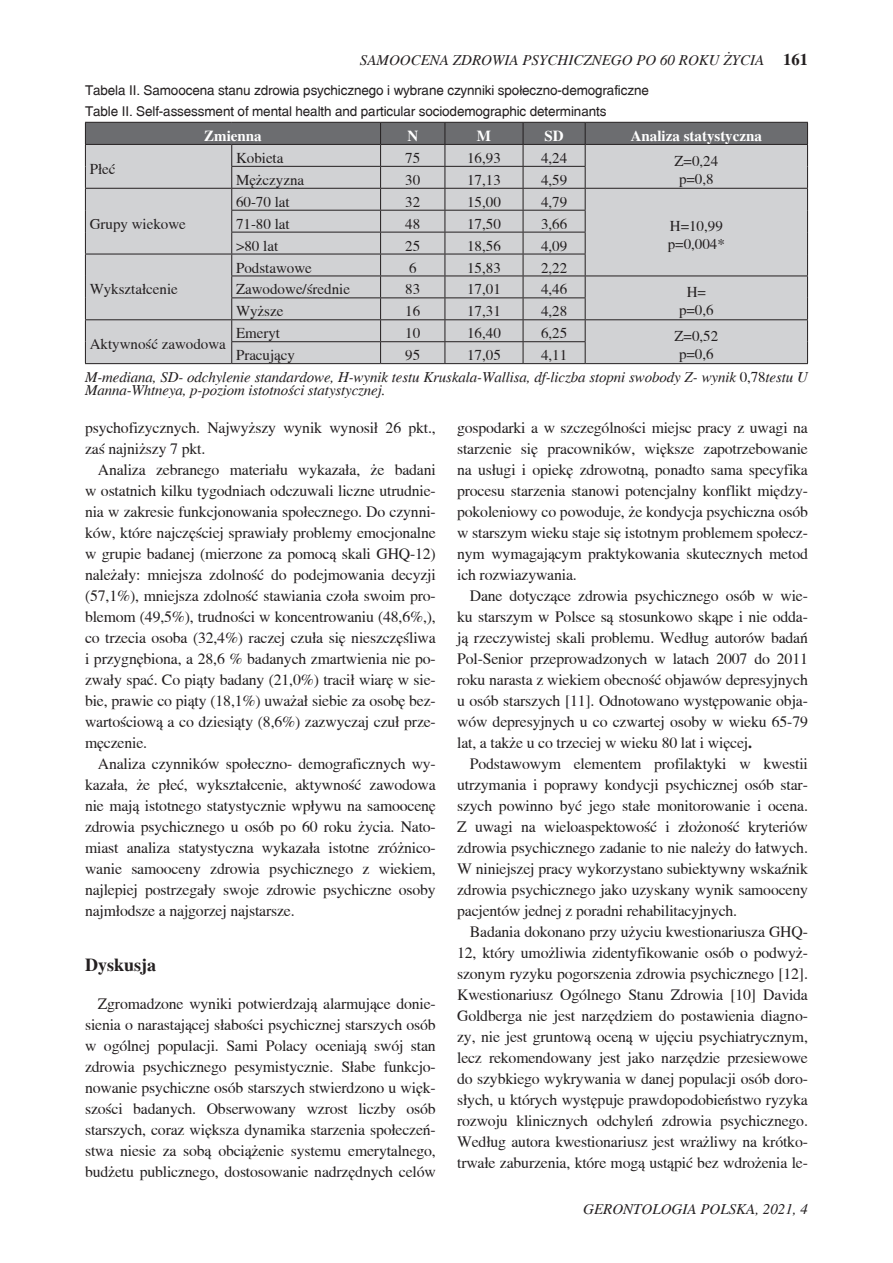
<style>
.page{position:relative;width:893px;height:1263px;background:#fff}
.page>*{position:absolute;margin:0;border:0;box-sizing:border-box;transform-origin:0 0}
.t1{font:700 18px "Toronto";color:#231f20}
.t2{font:15.75px/21px "Toronto";letter-spacing:-.01em;color:#231f20;text-align:justify}
.t3{font:15px/18px "Toronto";color:#231f20}
.t4{font:italic 15px/22.8px "Toronto";letter-spacing:-.01em;color:#231f20}
.t5{font:700 15px "Toronto";color:#fff}
.t6{font:13.5px/20.4px "Switzerland";letter-spacing:-.01em;color:#231f20}
.s1{font-weight:700;font-style:normal;font-size:16.5px}
.s2{font-style:normal}
.s3{font-weight:700}
</style>
<div class="page">
<hr style="left:85px;top:363px;width:147px;height:1px;background:#231f20">
<hr style="left:585px;top:363px;width:223px;height:1px;background:#231f20">
<svg style="left:85px;top:122px;width:723px;height:241px;background:#c1c1c3"></svg>
<hr style="left:232px;top:363px;width:149px;height:1px;background:#231f20">
<hr style="left:381px;top:363px;width:64px;height:1px;background:#231f20">
<hr style="left:445px;top:363px;width:78px;height:1px;background:#231f20">
<hr style="left:523px;top:363px;width:62px;height:1px;background:#231f20">
<p class="t4" style="left:360px;top:49px;width:449px">SAMOOCENA ZDROWIA PSYCHICZNEGO PO 60 ROKU ŻYCIA <span class="s1">161</span></p>
<p class="t6" style="left:85px;top:80px;width:565px">Tabela II. Samoocena stanu zdrowia psychicznego i wybrane czynniki społeczno-demograficzne<br>Table II. Self-assessment of mental health and particular sociodemographic determinants</p>
<p class="t5" style="left:204px;top:127px;width:59px">Zmienna</p>
<p class="t5" style="left:407px;top:127px;width:12px">N</p>
<p class="t5" style="left:477px;top:127px;width:16px">M</p>
<p class="t5" style="left:544px;top:127px;width:21px">SD</p>
<p class="t5" style="left:631px;top:127px;width:133px">Analiza statystyczna</p>
<p class="t3" style="left:90px;top:160px;width:27px">Płeć</p>
<p class="t3" style="left:236px;top:149px;width:49px">Kobieta</p>
<p class="t3" style="left:405px;top:149px;width:16px">75</p>
<p class="t3" style="left:467px;top:149px;width:35px">16,93</p>
<p class="t3" style="left:541px;top:149px;width:28px">4,24</p>
<p class="t3" style="left:674px;top:151px;width:45px">Z=0,24</p>
<p class="t3" style="left:236px;top:171px;width:70px">Mężczyzna</p>
<p class="t3" style="left:405px;top:171px;width:16px">30</p>
<p class="t3" style="left:467px;top:171px;width:35px">17,13</p>
<p class="t3" style="left:541px;top:171px;width:28px">4,59</p>
<p class="t3" style="left:679px;top:169px;width:36px">p=0,8</p>
<p class="t3" style="left:90px;top:215px;width:98px">Grupy wiekowe</p>
<p class="t3" style="left:90px;top:280px;width:90px">Wykształcenie</p>
<p class="t3" style="left:236px;top:193px;width:55px">60-70 lat</p>
<p class="t3" style="left:405px;top:193px;width:16px">32</p>
<p class="t3" style="left:467px;top:193px;width:35px">15,00</p>
<p class="t3" style="left:541px;top:193px;width:28px">4,79</p>
<p class="t3" style="left:236px;top:215px;width:55px">71-80 lat</p>
<p class="t3" style="left:405px;top:215px;width:16px">48</p>
<p class="t3" style="left:467px;top:215px;width:35px">17,50</p>
<p class="t3" style="left:541px;top:215px;width:28px">3,66</p>
<p class="t3" style="left:236px;top:237px;width:44px">&gt;80 lat</p>
<p class="t3" style="left:405px;top:237px;width:16px">25</p>
<p class="t3" style="left:467px;top:237px;width:35px">18,56</p>
<p class="t3" style="left:541px;top:237px;width:28px">4,09</p>
<p class="t3" style="left:668px;top:217px;width:59px">H=10,99 p=0,004*</p>
<p class="t3" style="left:236px;top:258px;width:77px">Podstawowe</p>
<p class="t3" style="left:409px;top:258px;width:9px">6</p>
<p class="t3" style="left:467px;top:258px;width:35px">15,83</p>
<p class="t3" style="left:541px;top:258px;width:28px">2,22</p>
<p class="t3" style="left:236px;top:280px;width:116px">Zawodowe/średnie</p>
<p class="t3" style="left:405px;top:280px;width:16px">83</p>
<p class="t3" style="left:467px;top:280px;width:35px">17,01</p>
<p class="t3" style="left:541px;top:280px;width:28px">4,46</p>
<p class="t3" style="left:687px;top:283px;width:21px">H=</p>
<p class="t3" style="left:236px;top:302px;width:49px">Wyższe</p>
<p class="t3" style="left:405px;top:302px;width:16px">16</p>
<p class="t3" style="left:467px;top:302px;width:35px">17,31</p>
<p class="t3" style="left:541px;top:302px;width:28px">4,28</p>
<p class="t3" style="left:679px;top:301px;width:36px">p=0,6</p>
<p class="t3" style="left:236px;top:324px;width:46px">Emeryt</p>
<p class="t3" style="left:405px;top:324px;width:16px">10</p>
<p class="t3" style="left:467px;top:324px;width:35px">16,40</p>
<p class="t3" style="left:541px;top:324px;width:28px">6,25</p>
<p class="t3" style="left:674px;top:327px;width:45px">Z=0,52</p>
<p class="t3" style="left:236px;top:346px;width:61px">Pracujący</p>
<p class="t3" style="left:405px;top:346px;width:16px">95</p>
<p class="t3" style="left:467px;top:346px;width:35px">17,05</p>
<p class="t3" style="left:541px;top:346px;width:28px">4,11</p>
<p class="t3" style="left:90px;top:335px;width:138px">Aktywność zawodowa</p>
<p class="t4" style="left:85px;top:343px;width:724px;text-indent:594px"><span class="s2">p=0,6<br></span>M-mediana, SD- odchylenie standardowe, H-wynik testu Kruskala-Wallisa, df-liczba stopni swobody Z- wynik <span class="s2">0,78</span>testu U</p>
<p class="t4" style="left:85px;top:379px;width:302px">Manna-Whtneya, p-poziom istotności statystycznej.</p>
<p class="t2" style="left:85px;top:417px;width:352px">psychofizycznych. Najwyższy wynik wynosił 26 pkt., zaś najniższy 7 pkt.</p>
<p class="t2" style="left:85px;top:459px;width:352px;text-indent:13px">Analiza zebranego materiału wykazała, że badani w ostatnich kilku tygodniach odczuwali liczne utrudnie&shy;nia w zakresie funkcjonowania społecznego. Do czynni&shy;ków, które najczęściej sprawiały problemy emocjonalne w grupie badanej (mierzone za pomocą skali GHQ-12) należały: mniejsza zdolność do podejmowania decyzji (57,1%), mniejsza zdolność stawiania czoła swoim pro&shy;blemom (49,5%), trudności w koncentrowaniu (48,6%,), co trzecia osoba (32,4%) raczej czuła się nieszczęśliwa i przygnębiona, a 28,6 % badanych zmartwienia nie po&shy;zwały spać. Co piąty badany (21,0%) tracił wiarę w sie&shy;bie, prawie co piąty (18,1%) uważał siebie za osobę bez&shy;wartościową a co dziesiąty (8,6%) zazwyczaj czuł prze&shy;męczenie.</p>
<p class="t2" style="left:85px;top:753px;width:352px;text-indent:13px">Analiza czynników społeczno- demograficznych wy&shy;kazała, że płeć, wykształcenie, aktywność zawodowa nie mają istotnego statystycznie wpływu na samoocenę zdrowia psychicznego u osób po 60 roku życia. Nato&shy;miast analiza statystyczna wykazała istotne zróżnico&shy;wanie samooceny zdrowia psychicznego z wiekiem, najlepiej postrzegały swoje zdrowie psychiczne osoby najmłodsze a najgorzej najstarsze.</p>
<p class="t1" style="left:85px;top:955px;width:73px">Dyskusja</p>
<p class="t2" style="left:85px;top:993px;width:352px;text-indent:13px">Zgromadzone wyniki potwierdzają alarmujące donie&shy;sienia o narastającej słabości psychicznej starszych osób w ogólnej populacji. Sami Polacy oceniają swój stan zdrowia psychicznego pesymistycznie. Słabe funkcjo&shy;nowanie psychiczne osób starszych stwierdzono u więk&shy;szości badanych. Obserwowany wzrost liczby osób starszych, coraz większa dynamika starzenia społeczeń&shy;stwa niesie za sobą obciążenie systemu emerytalnego, budżetu publicznego, dostosowanie nadrzędnych celów</p>
<p class="t2" style="left:457px;top:417px;width:352px">gospodarki a w szczególności miejsc pracy z uwagi na starzenie się pracowników, większe zapotrzebowanie na usługi i opiekę zdrowotną, ponadto sama specyfika procesu starzenia stanowi potencjalny konflikt między&shy;pokoleniowy co powoduje, że kondycja psychiczna osób w starszym wieku staje się istotnym problemem społecz&shy;nym wymagającym praktykowania skutecznych metod ich rozwiazywania.</p>
<p class="t2" style="left:457px;top:585px;width:352px;text-indent:13px">Dane dotyczące zdrowia psychicznego osób w wie&shy;ku starszym w Polsce są stosunkowo skąpe i nie odda&shy;ją rzeczywistej skali problemu. Według autorów badań Pol-Senior przeprowadzonych w latach 2007 do 2011 roku narasta z wiekiem obecność objawów depresyjnych u osób starszych [11]. Odnotowano występowanie obja&shy;wów depresyjnych u co czwartej osoby w wieku 65-79 lat, a także u co trzeciej w wieku 80 lat i więcej<span class="s3">.</span></p>
<p class="t2" style="left:457px;top:753px;width:352px;text-indent:13px">Podstawowym elementem profilaktyki w kwestii utrzymania i poprawy kondycji psychicznej osób star&shy;szych powinno być jego stałe monitorowanie i ocena.<br>Z uwagi na wieloaspektowość i złożoność kryteriów zdrowia psychicznego zadanie to nie należy do łatwych.<br>W niniejszej pracy wykorzystano subiektywny wskaźnik zdrowia psychicznego jako uzyskany wynik samooceny pacjentów jednej z poradni rehabilitacyjnych.</p>
<p class="t2" style="left:457px;top:921px;width:352px;text-indent:13px">Badania dokonano przy użyciu kwestionariusza GHQ-12, który umożliwia zidentyfikowanie osób o podwyż&shy;szonym ryzyku pogorszenia zdrowia psychicznego [12].<br>Kwestionariusz Ogólnego Stanu Zdrowia [10] Davida Goldberga nie jest narzędziem do postawienia diagno&shy;zy, nie jest gruntową oceną w ujęciu psychiatrycznym, lecz rekomendowany jest jako narzędzie przesiewowe do szybkiego wykrywania w danej populacji osób doro&shy;słych, u których występuje prawdopodobieństwo ryzyka rozwoju klinicznych odchyleń zdrowia psychicznego.<br>Według autora kwestionariusz jest wrażliwy na krótko&shy;trwałe zaburzenia, które mogą ustąpić bez wdrożenia le-</p>
<p class="t4" style="left:583px;top:1198px;width:226px">GERONTOLOGIA POLSKA, 2021, 4</p>
</div>
